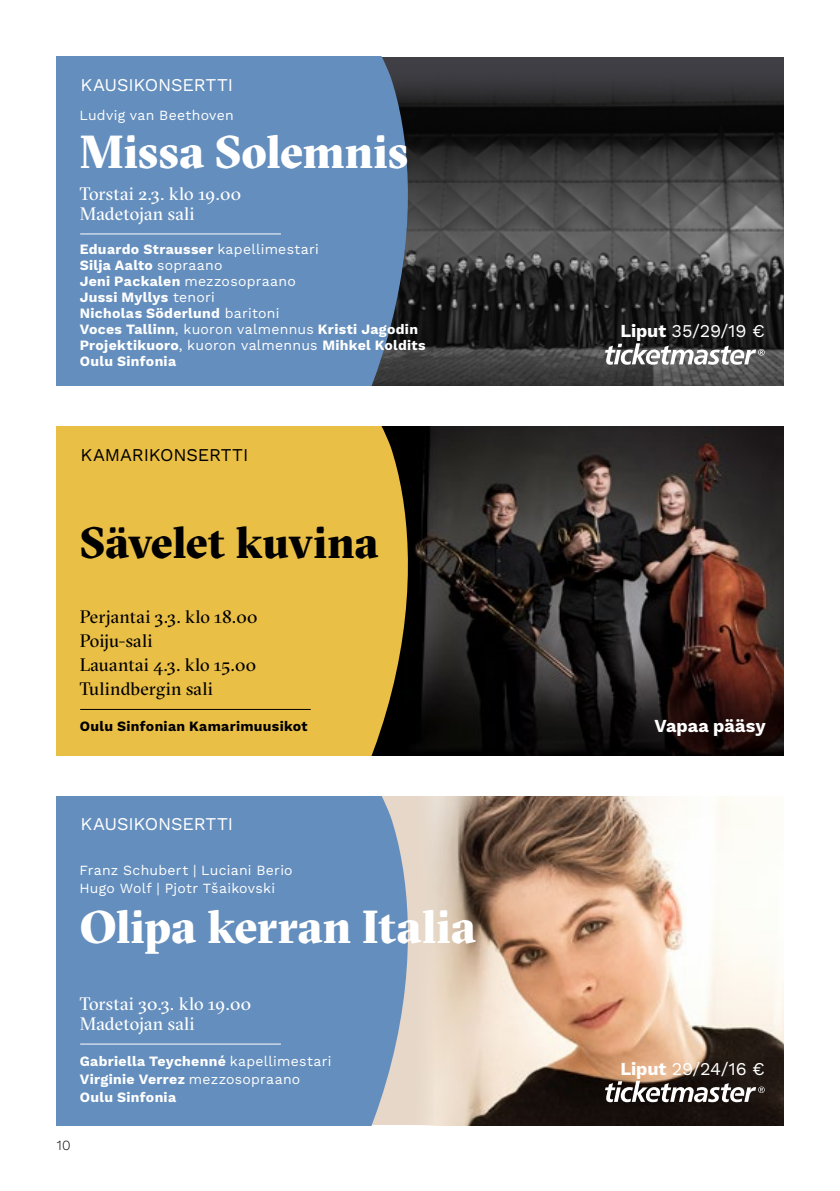
<style>
.page{position:relative;width:840px;height:1191px;background:#fff}
.page>*{position:absolute;margin:0;border:0;box-sizing:border-box;transform-origin:0 0}
.t1{font:900 46px "GT Sectra Fine";letter-spacing:-.005em;color:#fff}
.t2{font:900 44px "GT Sectra Fine";letter-spacing:-.005em;color:#000}
.t3{font:18px/24px "GT Sectra Fine";letter-spacing:.015em;color:#000}
.t4{font:18px/20px "GT Sectra Fine";letter-spacing:.01em;color:#fff}
.t5{font:18px "Work Sans";letter-spacing:-.01em;color:#fff}
.t6{font:18px "Work Sans";letter-spacing:-.01em;color:#000}
.t7{font:700 18px "Work Sans";letter-spacing:-.005em;color:#fff}
.t8{font:700 14px/16px "Work Sans";letter-spacing:.02em;color:#fff}
.t9{font:14px/18px "Work Sans";letter-spacing:.02em;color:#fff}
.t10{font:700 14px "Work Sans";letter-spacing:.02em;color:#000}
.t11{font:14px "Work Sans";color:#000}
.s1{font-weight:400}
.s2{font-weight:700}
</style>
<div class="page">
<img style="left:424px;top:426px;width:358px;height:329px">
<svg style="left:57px;top:426px;width:367px;height:329px;background:#d9b141"></svg>
<hr style="left:80px;top:709px;width:230px;height:1px;background:#000">
<img style="left:427px;top:796px;width:355px;height:329px">
<svg style="left:57px;top:796px;width:370px;height:329px;background:#6d93bd"></svg>
<hr style="left:80px;top:1043px;width:201px;height:1px;background:#fff">
<svg style="left:604px;top:1080px;width:160px;height:22px"></svg>
<img style="left:427px;top:63px;width:355px;height:323px">
<svg style="left:57px;top:57px;width:370px;height:329px;background:#6087b3"></svg>
<hr style="left:80px;top:233px;width:201px;height:1px;background:#fff">
<svg style="left:604px;top:343px;width:160px;height:22px"></svg>
<p class="t5" style="left:81px;top:71px;width:154px">KAUSIKONSERTTI</p>
<p class="t9" style="left:79px;top:106px;width:156px">Ludvig van Beethoven</p>
<h1 class="t1" style="left:80px;top:126px;width:330px">Missa Solemnis</h1>
<p class="t4" style="left:80px;top:184px;width:163px">Torstai 2.3. klo 19.00<br>Madetojan sali</p>
<p class="t8" style="left:80px;top:242px;width:347px">Eduardo Strausser <span class="s1">kapellimestari<br></span>Silja Aalto <span class="s1">sopraano<br></span>Jeni Packalen <span class="s1">mezzosopraano<br></span>Jussi Myllys <span class="s1">tenori<br></span>Nicholas Söderlund <span class="s1">baritoni<br></span>Voces Tallinn<span class="s1">, kuoron valmennus</span> Kristi Jagodin<br>Projektikuoro<span class="s1">, kuoron valmennus</span> Mihkel Koldits<br>Oulu Sinfonia</p>
<p class="t6" style="left:81px;top:441px;width:169px">KAMARIKONSERTTI</p>
<h2 class="t2" style="left:80px;top:517px;width:299px">Sävelet kuvina</h2>
<p class="t3" style="left:80px;top:604px;width:179px">Perjantai 3.3. klo 18.00<br>Poiju-sali<br>Lauantai 4.3. klo 15.00<br>Tulindbergin sali</p>
<p class="t10" style="left:80px;top:717px;width:229px">Oulu Sinfonian Kamarimuusikot</p>
<p class="t5" style="left:620px;top:318px;width:146px"><span class="s2">Liput</span> 35/29/19 €</p>
<p class="t7" style="left:654px;top:715px;width:112px">Vapaa pääsy</p>
<p class="t5" style="left:81px;top:810px;width:154px">KAUSIKONSERTTI</p>
<p class="t9" style="left:79px;top:860px;width:215px">Franz Schubert | Luciani Berio<br>Hugo Wolf | Pjotr Tšaikovski</p>
<h1 class="t1" style="left:80px;top:900px;width:397px">Olipa kerran Italia</h1>
<p class="t4" style="left:80px;top:993px;width:173px">Torstai 30.3. klo 19.00<br>Madetojan sali</p>
<p class="t8" style="left:80px;top:1052px;width:253px;line-height:18px">Gabriella Teychenné <span class="s1">kapellimestari<br></span>Virginie Verrez <span class="s1">mezzosopraano<br></span>Oulu Sinfonia</p>
<p class="t5" style="left:620px;top:1055px;width:146px"><span class="s2">Liput</span> 29/24/16 €</p>
<p class="t11" style="left:57px;top:1134px;width:15px">10</p>
</div>
